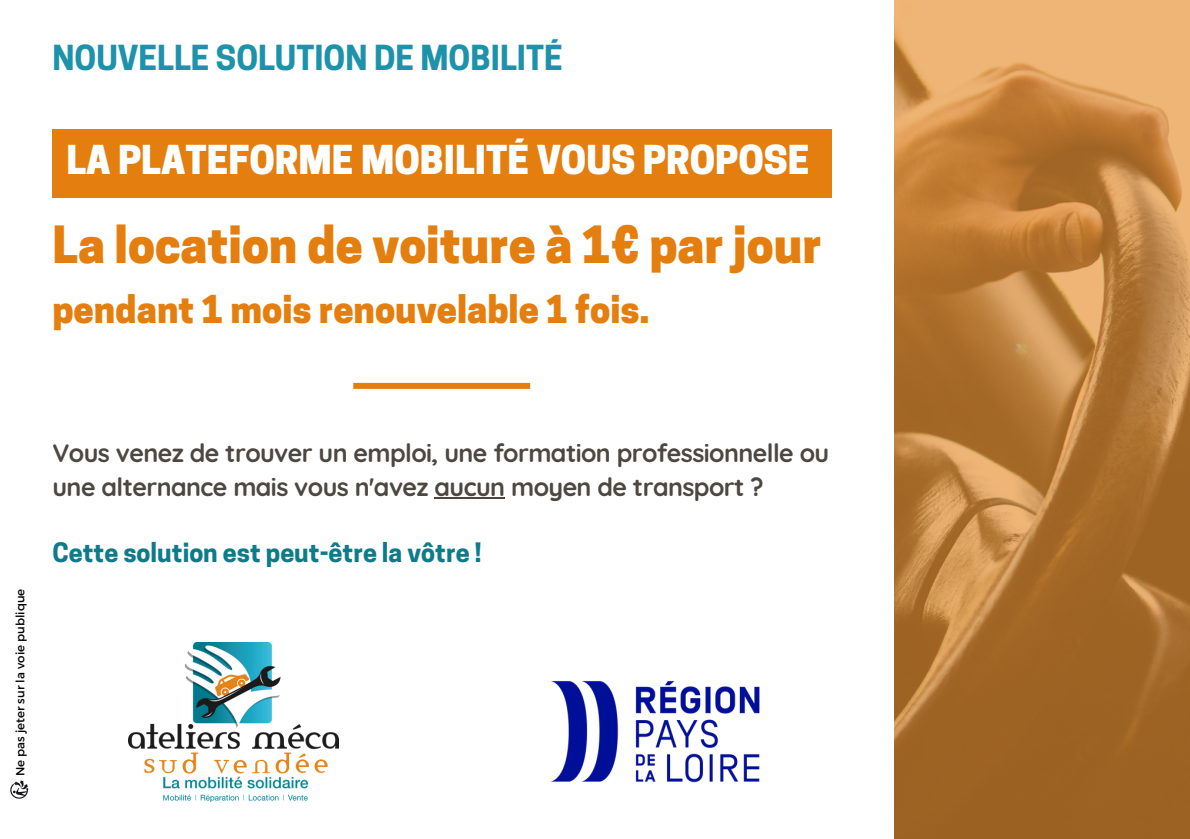
<style>
.page{position:relative;width:1190px;height:839px;background:#fff}
.page>*{position:absolute;margin:0;border:0;box-sizing:border-box;transform-origin:0 0}
.t1{font:800 48.2px "Cooper Hewitt";color:#e47e0e}
.t2{font:800 37.4px "Cooper Hewitt";color:#fff}
.t3{font:800 36.2px "Cooper Hewitt";color:#e47e0e}
.t4{font:700 32.4px "Cooper Hewitt";color:#1d92aa}
.t5{font:700 25.2px/34.4px "Quicksand";letter-spacing:-.025em;color:#4d4742}
.t6{font:700 25.2px "Cooper Hewitt";color:#0d7b8a}
.t7{font:11.8px "Montserrat";color:#000}
</style>
<div class="page">
<div style="left:52px;top:129px;width:780px;height:69px;background:#e47e0e"></div>
<svg style="left:894px;top:0;width:296px;height:838px"></svg>
<img style="left:128px;top:642px;width:210px;height:159px">
<img style="left:551px;top:680px;width:209px;height:103px">
<hr style="left:435px;top:497px;width:70px;height:2px;background:#4d4742">
<div style="left:353px;top:383px;width:177px;height:6px;background:#e47e0e"></div>
<img style="left:10px;top:780px;width:18px;height:19px">
<p class="t4" style="left:52px;top:46px;width:512px">NOUVELLE SOLUTION DE MOBILITÉ</p>
<h2 class="t2" style="left:66px;top:146px;width:744px">LA PLATEFORME MOBILITÉ VOUS PROPOSE</h2>
<h1 class="t1" style="left:52px;top:226px;width:771px">La location de voiture à 1€ par jour</h1>
<h3 class="t3" style="left:52px;top:295px;width:599px">pendant 1 mois renouvelable 1 fois.</h3>
<p class="t7" style="left:12px;top:776px;width:189px;rotate:-90deg">Ne pas jeter sur la voie publique</p>
<p class="t5" style="left:52px;top:435px;width:778px">Vous venez de trouver un emploi, une formation professionnelle ou une alternance mais vous n'avez aucun moyen de transport ?</p>
<p class="t6" style="left:52px;top:543px;width:430px">Cette solution est peut-être la vôtre !</p>
</div>
